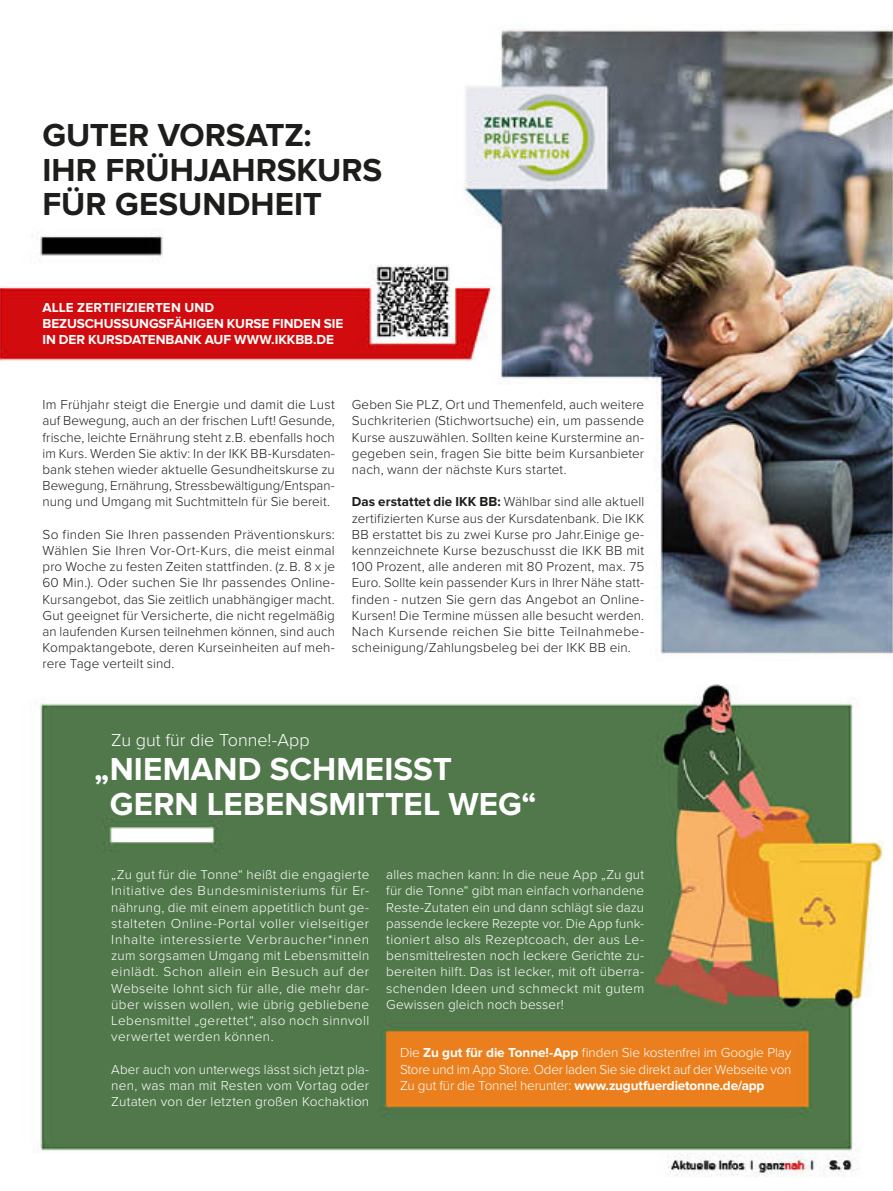
<style>
.page{position:relative;width:893px;height:1191px;background:#fff}
.page>*{position:absolute;margin:0;border:0;box-sizing:border-box;transform-origin:0 0}
.t1{font:700 33px/34.5px "Proxima Nova";color:#1d1d1b}
.t2{font:700 33px/34.5px "Proxima Nova";color:#fff}
.t3{font:300 18px "Proxima Nova";letter-spacing:-.005em;color:#fff}
.t4{font:300 13.5px/16.2px "Proxima Nova";letter-spacing:.01em;color:#1d1d1b;text-align:justify}
.t5{font:300 13.5px/16.2px "Proxima Nova";letter-spacing:.015em;color:#fff;text-align:justify}
.t6{font:700 13.5px/16.2px "Proxima Nova";letter-spacing:-.005em;color:#fff}
.t7{font:300 12px "Proxima Nova";letter-spacing:.015em;color:#1d1d1b}
.t8{font:700 12px "Proxima Nova";color:#1d1d1b}
.s1{font-weight:700}
.s2{color:#d20b11}
</style>
<div class="page">
<img style="left:0;top:28px;width:893px;height:1149px">
<h1 class="t1" style="left:43px;top:119px;width:341px">GUTER VORSATZ:<br>IHR FRÜHJAHRSKURS<br>FÜR GESUNDHEIT</h1>
<p class="t6" style="left:43px;top:300px;width:302px">ALLE ZERTIFIZIERTEN UND<br>BEZUSCHUSSUNGSFÄHIGEN KURSE FINDEN SIE<br>IN DER KURSDATENBANK AUF WWW.IKKBB.DE</p>
<p class="t4" style="left:43px;top:396px;width:294px">Im Frühjahr steigt die Energie und damit die Lust auf Bewegung, auch an der frischen Luft! Gesunde, frische, leichte Ernährung steht z.B. ebenfalls hoch im Kurs. Werden Sie aktiv: In der IKK BB-Kursdaten&shy;bank stehen wieder aktuelle Gesundheitskurse zu Bewegung, Ernährung, Stressbewältigung/Entspan&shy;nung und Umgang mit Suchtmitteln für Sie bereit.</p>
<p class="t4" style="left:43px;top:525px;width:294px">So finden Sie Ihren passenden Präventionskurs:<br>Wählen Sie Ihren Vor-Ort-Kurs, die meist einmal pro Woche zu festen Zeiten stattfinden. (z. B. 8 x je 60 Min.). Oder suchen Sie Ihr passendes Online-Kursangebot, das Sie zeitlich unabhängiger macht.<br>Gut geeignet für Versicherte, die nicht regelmäßig an laufenden Kursen teilnehmen können, sind auch Kompaktangebote, deren Kurseinheiten auf meh&shy;rere Tage verteilt sind.</p>
<p class="t4" style="left:352px;top:396px;width:294px">Geben Sie PLZ, Ort und Themenfeld, auch weitere Suchkriterien (Stichwortsuche) ein, um passende Kurse auszuwählen. Sollten keine Kurstermine an&shy;gegeben sein, fragen Sie bitte beim Kursanbieter nach, wann der nächste Kurs startet.</p>
<p class="t4" style="left:352px;top:493px;width:294px"><span class="s1">Das erstattet die IKK BB:</span> Wählbar sind alle aktuell zertifizierten Kurse aus der Kursdatenbank. Die IKK BB erstattet bis zu zwei Kurse pro Jahr.Einige ge&shy;kennzeichnete Kurse bezuschusst die IKK BB mit 100 Prozent, alle anderen mit 80 Prozent, max. 75<br>Euro. Sollte kein passender Kurs in Ihrer Nähe statt&shy;finden - nutzen Sie gern das Angebot an Online-Kursen! Die Termine müssen alle besucht werden.<br>Nach Kursende reichen Sie bitte Teilnahmebe&shy;scheinigung/Zahlungsbeleg bei der IKK BB ein.</p>
<h2 class="t3" style="left:111px;top:726px;width:200px">Zu gut für die Tonne!-App</h2>
<h1 class="t2" style="left:110px;top:752px;width:428px;text-indent:-16px">„NIEMAND SCHMEISST<br>GERN LEBENSMITTEL WEG“</h1>
<p class="t5" style="left:111px;top:866px;width:259px">„Zu gut für die Tonne“ heißt die engagierte Initiative des Bundesministeriums für Er&shy;nährung, die mit einem appetitlich bunt ge&shy;stalteten Online-Portal voller vielseitiger Inhalte interessierte Verbraucher*innen zum sorgsamen Umgang mit Lebensmitteln einlädt. Schon allein ein Besuch auf der Webseite lohnt sich für alle, die mehr dar&shy;über wissen wollen, wie übrig gebliebene Lebensmittel „gerettet“, also noch sinnvoll verwertet werden können.</p>
<p class="t5" style="left:111px;top:1060px;width:259px">Aber auch von unterwegs lässt sich jetzt pla&shy;nen, was man mit Resten vom Vortag oder Zutaten von der letzten großen Kochaktion</p>
<p class="t5" style="left:386px;top:866px;width:259px">alles machen kann: In die neue App „Zu gut für die Tonne“ gibt man einfach vorhandene Reste-Zutaten ein und dann schlägt sie dazu passende leckere Rezepte vor. Die App funk&shy;tioniert also als Rezeptcoach, der aus Le&shy;bensmittelresten noch leckere Gerichte zu&shy;bereiten hilft. Das ist lecker, mit oft überra&shy;schenden Ideen und schmeckt mit gutem Gewissen gleich noch besser!</p>
<p class="t5" style="left:400px;top:1044px;width:393px">Die <span class="s1">Zu gut für die Tonne!-App</span> finden Sie kostenfrei im Google Play Store und im App Store. Oder laden Sie sie direkt auf der Webseite von Zu gut für die Tonne! herunter: <span class="s1">www.zugutfuerdietonne.de/app</span></p>
<p class="t7" style="left:671px;top:1155px;width:143px">Aktuelle Infos | ganz<span class="s2">nah</span> |</p>
<p class="t8" style="left:830px;top:1157px;width:22px">S. 9</p>
</div>
